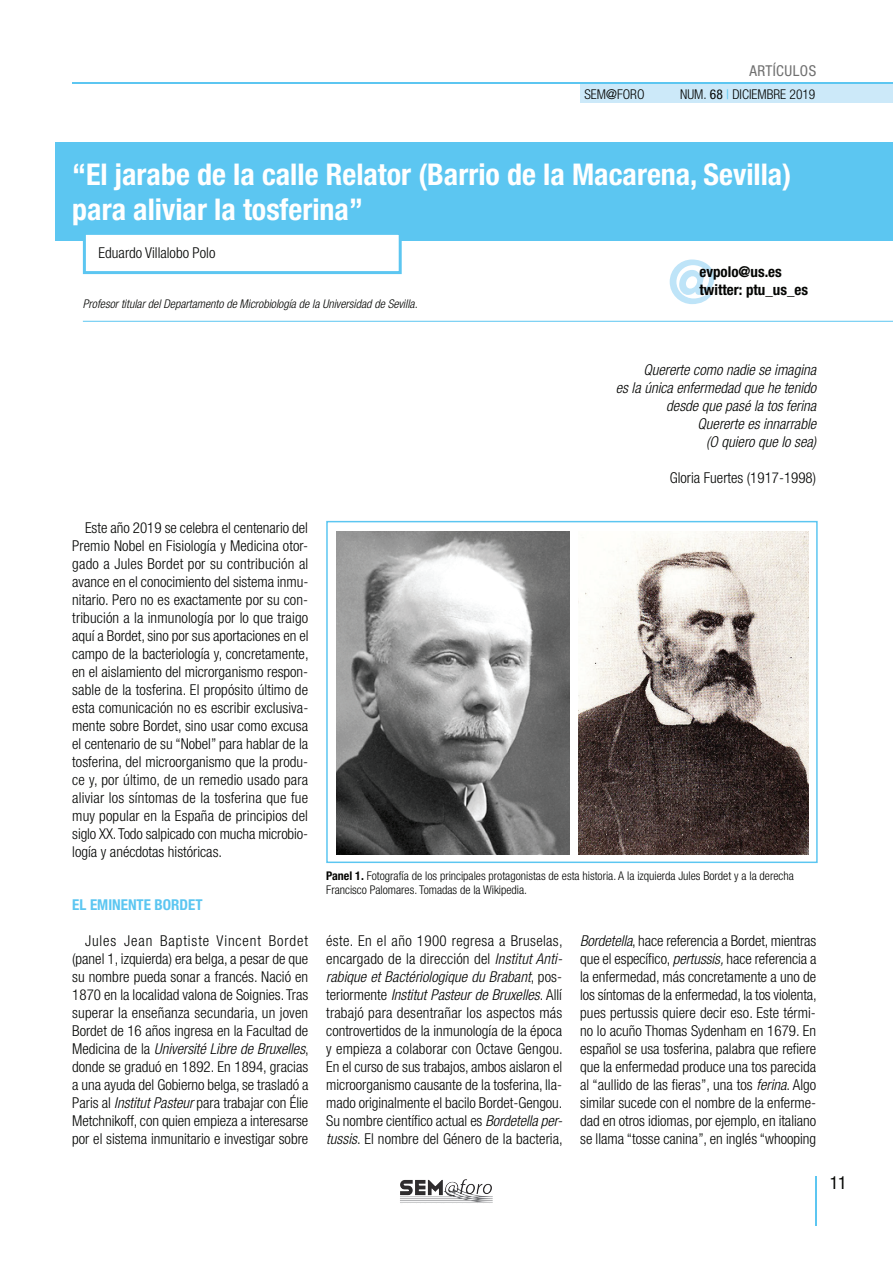
<style>
.page{position:relative;width:893px;height:1263px;background:#fff}
.page>*{position:absolute;margin:0;border:0;box-sizing:border-box;transform-origin:0 0}
.t1{font:700 condensed 30px/34.5px "Helvetica Neue LT Std";color:#fff}
.t2{font:condensed 18px "Helvetica Neue LT Std";color:#040503}
.t3{font:300 condensed 15px/18px "Helvetica Neue LT Std";color:#040503;text-align:justify}
.t4{font:italic 300 condensed 15px/18px "Helvetica Neue LT Std";color:#040503;text-align:right}
.t5{font:700 condensed 15px/18px "Helvetica Neue LT Std";color:#040503}
.t6{font:700 condensed 15px "Helvetica Neue LT Std";color:#5cc6f1}
.t7{font:condensed 15px "Helvetica Neue LT Std";letter-spacing:.03em;color:#6f6f6f}
.t8{font:300 condensed 13.5px "Helvetica Neue LT Std";color:#040503}
.t9{font:300 condensed 12px/14.2px "Helvetica Neue LT Std";color:#040503}
.t10{font:italic 300 condensed 12px "Helvetica Neue LT Std";color:#040503}
.s1{font-weight:400}
.s2{font-weight:400;color:#5cc6f1}
.s3{font-weight:700}
.s4{font-style:italic}
</style>
<div class="page">
<img style="left:443px;top:1179px;width:22px;height:16px">
<div style="left:580px;top:84px;width:313px;height:19px;background:#cce9f9"></div>
<hr style="left:72px;top:82px;width:821px;height:2px;background:#5cc6f1">
<hr style="left:815px;top:1176px;width:2px;height:50px;background:#5cc6f1">
<div style="left:55px;top:143px;width:838px;height:98px;background:#5cc6f1"></div>
<div style="left:84px;top:233px;width:316px;height:40px;background:#fff"></div>
<div style="left:83px;top:232px;width:319px;height:42px;border:3px solid #5cc6f1"></div>
<hr style="left:83px;top:321px;width:810px;height:1px;background:#5cc6f1">
<div style="left:326px;top:521px;width:492px;height:342px;border:2px solid #5cc6f1"></div>
<img style="left:336px;top:531px;width:234px;height:323px">
<img style="left:579px;top:531px;width:229px;height:323px">
<svg style="left:670px;top:260px;width:44px;height:44px"></svg>
<p class="t7" style="left:749px;top:62px;width:68px">ARTÍCULOS</p>
<p class="t8" style="left:584px;top:89px;width:62px">SEM<span class="s1">@</span>FORO</p>
<p class="t8" style="left:680px;top:89px;width:137px">NUM. <span class="s1">68</span> <span class="s2">|</span> DICIEMBRE 2019</p>
<h1 class="t1" style="left:72px;top:158px;width:720px">“El jarabe de la calle Relator (Barrio de la Macarena, Sevilla) para aliviar la tosferina”</h1>
<p class="t3" style="left:99px;top:245px;width:118px">Eduardo Villalobo Polo</p>
<p class="t10" style="left:83px;top:300px;width:336px">Profesor titular del Departamento de Microbiología de la Universidad de Sevilla.</p>
<p class="t5" style="left:699px;top:262px;width:110px">evpolo@us.es twitter: ptu_us_es</p>
<p class="t4" style="left:616px;top:362px;width:202px">Quererte como nadie se imagina<br>es la única enfermedad que he tenido desde que pasé la tos ferina<br>Quererte es innarrable<br>(O quiero que lo sea)</p>
<p class="t3" style="left:670px;top:470px;width:148px">Gloria Fuertes (1917-1998)</p>
<p class="t3" style="left:72px;top:520px;width:238px;text-indent:13px">Este año 2019 se celebra el centenario del Premio Nobel en Fisiología y Medicina otor&shy;gado a Jules Bordet por su contribución al avance en el conocimiento del sistema inmu&shy;nitario. Pero no es exactamente por su con&shy;tribución a la inmunología por lo que traigo aquí a Bordet, sino por sus aportaciones en el campo de la bacteriología y, concretamente, en el aislamiento del microrganismo respon&shy;sable de la tosferina. El propósito último de esta comunicación no es escribir exclusiva&shy;mente sobre Bordet, sino usar como excusa el centenario de su “Nobel” para hablar de la tosferina, del microorganismo que la produ&shy;ce y, por último, de un remedio usado para aliviar los síntomas de la tosferina que fue muy popular en la España de principios del siglo XX. Todo salpicado con mucha microbio&shy;logía y anécdotas históricas.</p>
<p class="t9" style="left:326px;top:870px;width:469px"><span class="s3">Panel 1.</span> Fotografía de los principales protagonistas de esta historia. A la izquierda Jules Bordet y a la derecha<br>Francisco Palomares. Tomadas de la Wikipedia.</p>
<p class="t6" style="left:72px;top:897px;width:132px">EL EMINENTE BORDET</p>
<p class="t3" style="left:72px;top:933px;width:238px;text-indent:13px">Jules Jean Baptiste Vincent Bordet (panel 1, izquierda) era belga, a pesar de que su nombre pueda sonar a francés. Nació en 1870 en la localidad valona de Soignies. Tras superar la enseñanza secundaria, un joven Bordet de 16 años ingresa en la Facultad de Medicina de la <span class="s4">Université Libre de Bruxelles</span>, donde se graduó en 1892. En 1894, gracias a una ayuda del Gobierno belga, se trasladó a Paris al <span class="s4">Institut Pasteur</span> para trabajar con Élie Metchnikoff, con quien empieza a interesarse por el sistema inmunitario e investigar sobre</p>
<p class="t3" style="left:326px;top:933px;width:238px">éste. En el año 1900 regresa a Bruselas, encargado de la dirección del <span class="s4">Institut Anti&shy;rabique et Bactériologique du Brabant</span>, pos&shy;teriormente <span class="s4">Institut Pasteur de Bruxelles</span>. Allí trabajó para desentrañar los aspectos más controvertidos de la inmunología de la época y empieza a colaborar con Octave Gengou.<br>En el curso de sus trabajos, ambos aislaron el microorganismo causante de la tosferina, lla&shy;mado originalmente el bacilo Bordet-Gengou.<br>Su nombre científico actual es <span class="s4">Bordetella per&shy;tussis</span>. El nombre del Género de la bacteria,</p>
<p class="t3" style="left:580px;top:933px;width:238px"><span class="s4">Bordetella</span>, hace referencia a Bordet, mientras que el específico, <span class="s4">pertussis,</span> hace referencia a la enfermedad, más concretamente a uno de los síntomas de la enfermedad, la tos violenta, pues pertussis quiere decir eso. Este térmi&shy;no lo acuño Thomas Sydenham en 1679. En español se usa tosferina, palabra que refiere que la enfermedad produce una tos parecida al “aullido de las fieras”, una tos <span class="s4">ferina</span>. Algo similar sucede con el nombre de la enferme&shy;dad en otros idiomas, por ejemplo, en italiano se llama “tosse canina”, en inglés “whooping</p>
<p class="t2" style="left:830px;top:1173px;width:19px">11</p>
</div>
